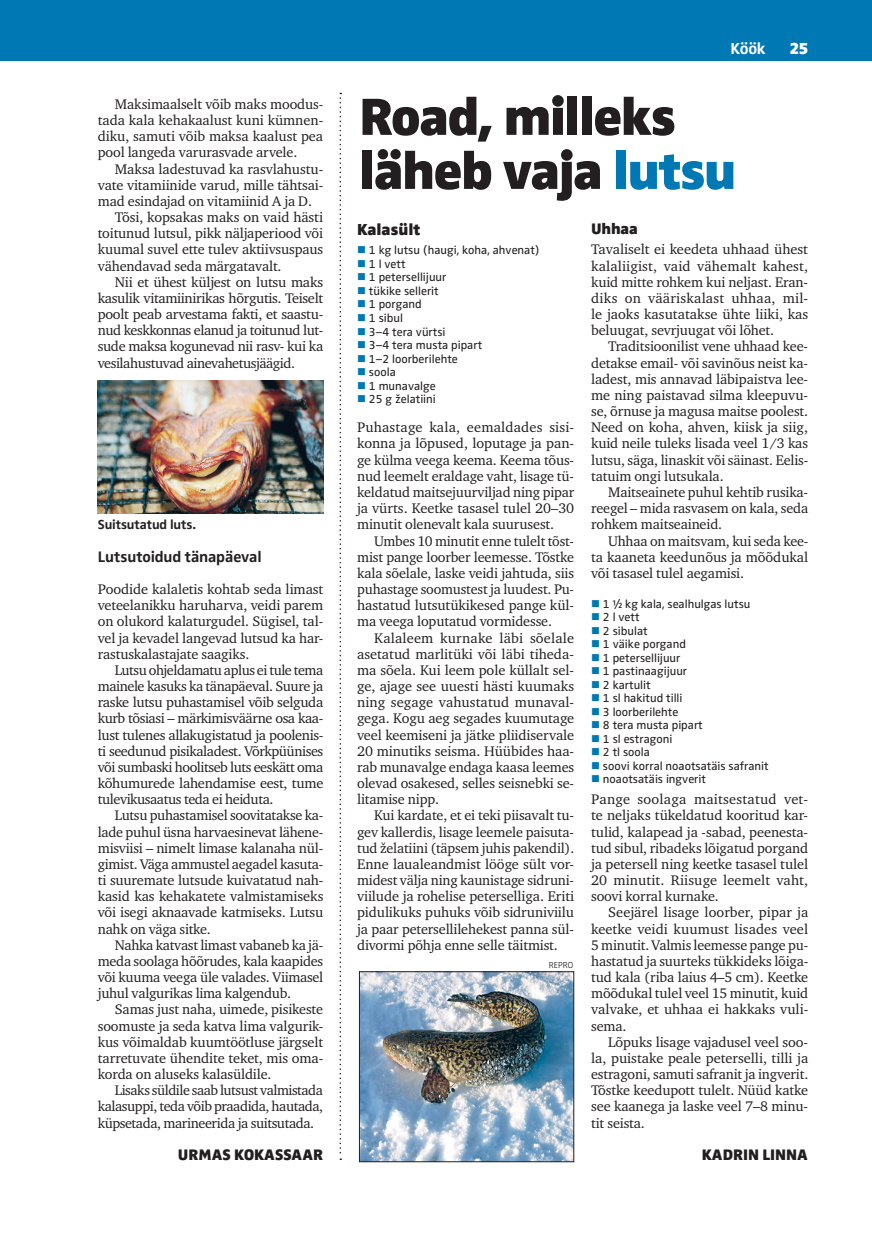
<style>
.page{position:relative;width:872px;height:1234px;background:#fff}
.page>*{position:absolute;margin:0;border:0;box-sizing:border-box;transform-origin:0 0}
.t1{font:900 54px/54px "Zwo Pro";letter-spacing:-.03em;color:#231f20}
.t2{font:900 16.5px "Zwo Pro";color:#231f20}
.t3{font:700 16.5px "Zwo Pro";color:#fff}
.t4{font:900 16.5px "Zwo Pro";color:#fff}
.t5{font:900 15.75px "Zwo Pro";color:#231f20}
.t6{font:700 15.75px "Zwo Pro";letter-spacing:-.01em;color:#231f20}
.t7{font:14.25px/16.2px "Charter ITC";letter-spacing:-.01em;color:#231f20;text-align:justify}
.t8{font:14.25px "Charter ITC";letter-spacing:-.03em;color:#231f20}
.t9{font:700 13.5px "Zwo Pro";letter-spacing:-.01em;color:#231f20}
.t10{font:12px "Zwo Pro";color:#231f20}
.t11{font:300 9px "Zwo Pro";color:#231f20}
.s1{color:#0078b4}
</style>
<div class="page">
<div style="left:0;top:0;width:872px;height:60px;background:#0078b4"></div>
<img style="left:98px;top:380px;width:225px;height:133px">
<img style="left:361px;top:973px;width:211px;height:186px">
<div style="left:359px;top:971px;width:215px;height:190px;border:1px solid #231f20"></div>
<svg style="left:339px;top:93px;width:2px;height:1066px"></svg>
<p class="t7" style="left:98px;top:96px;width:227px;text-indent:17px">Maksimaalselt võib maks moodus&shy;tada kala kehakaalust kuni kümnen&shy;diku, samuti võib maksa kaalust pea pool langeda varurasvade arvele.</p>
<p class="t7" style="left:115px;top:161px;width:210px">Maksa ladestuvad ka rasvlahustu-</p>
<p class="t7" style="left:98px;top:177px;width:227px">vate vitamiinide varud, mille tähtsai-</p>
<p class="t7" style="left:98px;top:193px;width:216px">mad esindajad on vitamiinid A ja D.</p>
<p class="t7" style="left:115px;top:209px;width:210px">Tõsi, kopsakas maks on vaid hästi</p>
<p class="t7" style="left:98px;top:225px;width:227px">toitunud lutsul, pikk näljaperiood või</p>
<p class="t7" style="left:98px;top:241px;width:227px">kuumal suvel ette tulev aktiivsuspaus</p>
<p class="t7" style="left:98px;top:257px;width:185px">vähendavad seda märgatavalt.</p>
<p class="t7" style="left:115px;top:274px;width:210px">Nii et ühest küljest on lutsu maks</p>
<p class="t7" style="left:98px;top:290px;width:227px">kasulik vitamiinirikas hõrgutis. Teiselt</p>
<p class="t7" style="left:98px;top:306px;width:227px">poolt peab arvestama fakti, et saastu-</p>
<p class="t8" style="left:98px;top:321px;width:227px">nud keskkonnas elanud ja toitunud lut-</p>
<p class="t8" style="left:98px;top:337px;width:227px">sude maksa kogunevad nii rasv- kui ka</p>
<p class="t8" style="left:98px;top:354px;width:199px">vesilahustuvad ainevahetusjäägid.</p>
<p class="t9" style="left:98px;top:517px;width:99px">Suitsutatud luts.</p>
<p class="t6" style="left:98px;top:547px;width:165px">Lutsutoidud tänapäeval</p>
<p class="t7" style="left:98px;top:581px;width:227px">Poodide kalaletis kohtab seda limast veteelanikku haruharva, veidi parem on olukord kalaturgudel. Sügisel, tal&shy;vel ja kevadel langevad lutsud ka har&shy;rastuskalastajate saagiks.</p>
<p class="t7" style="left:98px;top:661px;width:227px;text-indent:17px">Lutsu ohjeldamatu aplus ei tule tema mainele kasuks ka tänapäeval. Suure ja raske lutsu puhastamisel võib selguda kurb tõsiasi – märkimisväärne osa kaa&shy;lust tulenes allakugistatud ja poolenis&shy;ti seedunud pisikaladest. Võrkpüünises või sumbaski hoolitseb luts eeskätt oma kõhumurede lahendamise eest, tume tulevikusaatus teda ei heiduta.</p>
<p class="t7" style="left:98px;top:807px;width:227px;text-indent:17px">Lutsu puhastamisel soovitatakse ka&shy;lade puhul üsna harvaesinevat lähene&shy;misviisi – nimelt limase kalanaha nül&shy;gimist. Väga ammustel aegadel kasuta&shy;ti suuremate lutsude kuivatatud nah&shy;kasid kas kehakatete valmistamiseks või isegi aknaavade katmiseks. Lutsu nahk on väga sitke.</p>
<p class="t7" style="left:98px;top:936px;width:227px;text-indent:17px">Nahka katvast limast vabaneb ka jä&shy;meda soolaga hõõrudes, kala kaapides või kuuma veega üle valades. Viimasel juhul valgurikas lima kalgendub.</p>
<p class="t7" style="left:98px;top:1001px;width:227px;text-indent:17px">Samas just naha, uimede, pisikeste soomuste ja seda katva lima valgurik&shy;kus võimaldab kuumtöötluse järgselt tarretuvate ühendite teket, mis oma&shy;korda on aluseks kalasüldile.</p>
<p class="t7" style="left:98px;top:1081px;width:227px;text-indent:17px">Lisaks süldile saab lutsust valmistada kalasuppi, teda võib praadida, hautada, küpsetada, marineerida ja suitsutada.</p>
<p class="t5" style="left:178px;top:1144px;width:147px">URMAS KOKASSAAR</p>
<p class="t3" style="left:730px;top:39px;width:37px">Köök</p>
<p class="t4" style="left:790px;top:39px;width:20px">25</p>
<h1 class="t1" style="left:359px;top:90px;width:379px">Road, milleks läheb vaja <span class="s1">lutsu</span></h1>
<p class="t2" style="left:357px;top:219px;width:65px">Kalasült</p>
<p class="t10" style="left:357px;top:243px;width:184px"><span class="s1">■</span> 1 kg lutsu (haugi, koha, ahvenat)</p>
<p class="t10" style="left:357px;top:257px;width:50px"><span class="s1">■</span> 1 l vett</p>
<p class="t10" style="left:357px;top:270px;width:91px"><span class="s1">■</span> 1 petersellijuur</p>
<p class="t10" style="left:357px;top:284px;width:83px"><span class="s1">■</span> tükike sellerit</p>
<p class="t10" style="left:357px;top:297px;width:66px"><span class="s1">■</span> 1 porgand</p>
<p class="t10" style="left:357px;top:311px;width:47px"><span class="s1">■</span> 1 sibul</p>
<p class="t10" style="left:357px;top:324px;width:90px"><span class="s1">■</span> 3–4 tera vürtsi</p>
<p class="t10" style="left:357px;top:338px;width:127px"><span class="s1">■</span> 3–4 tera musta pipart</p>
<p class="t10" style="left:357px;top:351px;width:102px"><span class="s1">■</span> 1–2 loorberilehte</p>
<p class="t10" style="left:357px;top:365px;width:40px"><span class="s1">■</span> soola</p>
<p class="t10" style="left:357px;top:378px;width:80px"><span class="s1">■</span> 1 munavalge</p>
<p class="t10" style="left:357px;top:392px;width:80px"><span class="s1">■</span> 25 g želatiini</p>
<p class="t7" style="left:357px;top:419px;width:219px">Puhastage kala, eemaldades sisi&shy;konna ja lõpused, loputage ja pan&shy;ge külma veega keema. Keema tõus&shy;nud leemelt eraldage vaht, lisage tü&shy;keldatud maitsejuurviljad ning pipar ja vürts. Keetke tasasel tulel 20–30 minutit olenevalt kala suurusest.</p>
<p class="t7" style="left:357px;top:532px;width:218px;text-indent:17px">Umbes 10 minutit enne tulelt tõst&shy;mist pange loorber leemesse. Tõstke kala sõelale, laske veidi jahtuda, siis puhastage soomustest ja luudest. Pu&shy;hastatud lutsutükikesed pange kül&shy;ma veega loputatud vormidesse.</p>
<p class="t7" style="left:357px;top:629px;width:219px;text-indent:17px">Kalaleem kurnake läbi sõelale asetatud marlitüki või läbi tiheda&shy;ma sõela. Kui leem pole küllalt sel&shy;ge, ajage see uuesti hästi kuumaks ning segage vahustatud munaval&shy;gega. Kogu aeg segades kuumutage veel keemiseni ja jätke pliidiservale 20 minutiks seisma. Hüübides haa&shy;rab munavalge endaga kaasa leemes olevad osakesed, selles seisnebki se&shy;litamise nipp.</p>
<p class="t7" style="left:357px;top:807px;width:219px;text-indent:17px">Kui kardate, et ei teki piisavalt tu&shy;gev kallerdis, lisage leemele paisuta&shy;tud želatiini (täpsem juhis pakendil).<br>Enne laualeandmist lööge sült vor&shy;midest välja ning kaunistage sidruni&shy;viilude ja rohelise peterselliga. Eriti pidulikuks puhuks võib sidruniviilu ja paar petersellilehekest panna sül&shy;divormi põhja enne selle täitmist.</p>
<p class="t11" style="left:549px;top:959px;width:26px">REPRO</p>
<p class="t5" style="left:591px;top:219px;width:48px">Uhhaa</p>
<p class="t7" style="left:591px;top:241px;width:219px">Tavaliselt ei keedeta uhhaad ühest kalaliigist, vaid vähemalt kahest, kuid mitte rohkem kui neljast. Eran&shy;diks on vääriskalast uhhaa, mil&shy;le jaoks kasutatakse ühte liiki, kas beluugat, sevrjuugat või lõhet.</p>
<p class="t7" style="left:591px;top:338px;width:218px;text-indent:17px">Traditsioonilist vene uhhaad kee&shy;detakse email- või savinõus neist ka&shy;ladest, mis annavad läbipaistva lee&shy;me ning paistavad silma kleepuvu&shy;se, õrnuse ja magusa maitse poolest.<br>Need on koha, ahven, kiisk ja siig, kuid neile tuleks lisada veel 1/3 kas lutsu, säga, linaskit või säinast. Eelis&shy;tatuim ongi lutsukala.</p>
<p class="t7" style="left:591px;top:484px;width:219px;text-indent:17px">Maitseainete puhul kehtib rusika&shy;reegel – mida rasvasem on kala, seda rohkem maitseaineid.</p>
<p class="t7" style="left:591px;top:532px;width:218px;text-indent:17px">Uhhaa on maitsvam, kui seda kee&shy;ta kaaneta keedunõus ja mõõdukal või tasasel tulel aegamisi.</p>
<p class="t10" style="left:591px;top:596px;width:161px"><span class="s1">■</span> 1 ½ kg kala, sealhulgas lutsu</p>
<p class="t10" style="left:591px;top:610px;width:50px"><span class="s1">■</span> 2 l vett</p>
<p class="t10" style="left:591px;top:623px;width:58px"><span class="s1">■</span> 2 sibulat</p>
<p class="t10" style="left:591px;top:637px;width:96px"><span class="s1">■</span> 1 väike porgand</p>
<p class="t10" style="left:591px;top:650px;width:91px"><span class="s1">■</span> 1 petersellijuur</p>
<p class="t10" style="left:591px;top:664px;width:97px"><span class="s1">■</span> 1 pastinaagijuur</p>
<p class="t10" style="left:591px;top:677px;width:61px"><span class="s1">■</span> 2 kartulit</p>
<p class="t10" style="left:591px;top:691px;width:93px"><span class="s1">■</span> 1 sl hakitud tilli</p>
<p class="t10" style="left:591px;top:704px;width:89px"><span class="s1">■</span> 3 loorberilehte</p>
<p class="t10" style="left:591px;top:718px;width:113px"><span class="s1">■</span> 8 tera musta pipart</p>
<p class="t10" style="left:591px;top:731px;width:83px"><span class="s1">■</span> 1 sl estragoni</p>
<p class="t10" style="left:591px;top:745px;width:60px"><span class="s1">■</span> 2 tl soola</p>
<p class="t10" style="left:591px;top:758px;width:179px"><span class="s1">■</span> soovi korral noaotsatäis safranit</p>
<p class="t10" style="left:591px;top:772px;width:116px"><span class="s1">■</span> noaotsatäis ingverit</p>
<p class="t7" style="left:591px;top:791px;width:218px">Pange soolaga maitsestatud vet&shy;te neljaks tükeldatud kooritud kar&shy;tulid, kalapead ja -sabad, peenesta&shy;tud sibul, ribadeks lõigatud porgand ja petersell ning keetke tasasel tulel 20 minutit. Riisuge leemelt vaht, soovi korral kurnake.</p>
<p class="t7" style="left:591px;top:904px;width:219px;text-indent:17px">Seejärel lisage loorber, pipar ja keetke veidi kuumust lisades veel 5 minutit. Valmis leemesse pange pu&shy;hastatud ja suurteks tükkideks lõiga&shy;tud kala (riba laius 4–5 cm). Keetke mõõdukal tulel veel 15 minutit, kuid valvake, et uhhaa ei hakkaks vuli&shy;sema.</p>
<p class="t7" style="left:591px;top:1033px;width:219px;text-indent:17px">Lõpuks lisage vajadusel veel soo&shy;la, puistake peale peterselli, tilli ja estragoni, samuti safranit ja ingverit.<br>Tõstke keedupott tulelt. Nüüd katke see kaanega ja laske veel 7–8 minu&shy;tit seista.</p>
<p class="t5" style="left:701px;top:1144px;width:108px">KADRIN LINNA</p>
</div>
